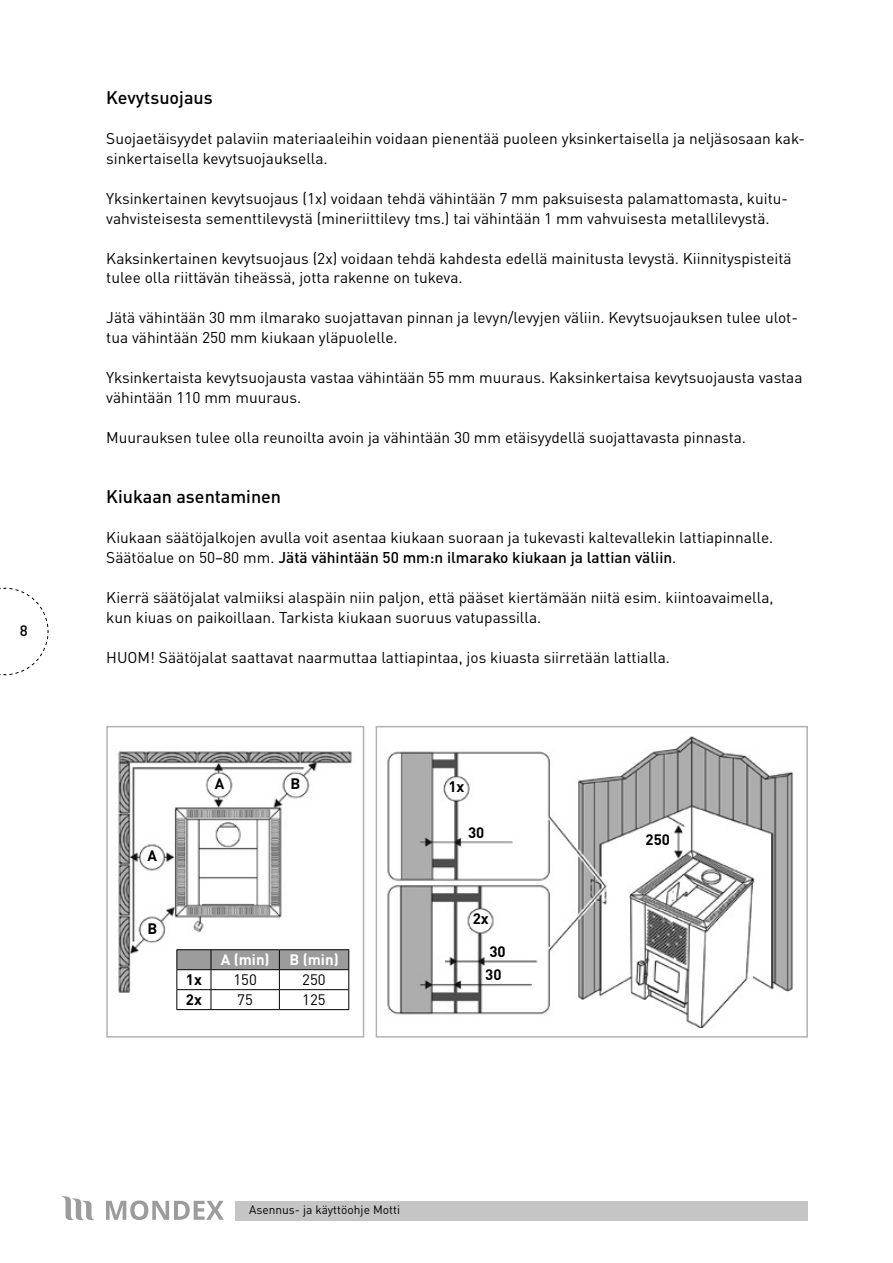
<style>
.page{position:relative;width:893px;height:1263px;background:#fff}
.page>*{position:absolute;margin:0;border:0;box-sizing:border-box;transform-origin:0 0}
.t1{font:500 18px "DIN Pro";color:#000}
.t2{font:15.45px/20px "DIN Pro";color:#000}
.t3{font:700 15px "DIN Pro";color:#000}
.t4{font:700 15px "DIN Pro";color:#fff}
.t5{font:15px "DIN Pro";color:#000}
.t6{font:500 15px "DIN Pro";color:#000}
.t7{font:12px "DIN Pro";color:#000}
.s1{font-weight:500}
</style>
<div class="page">
<svg style="left:0;top:587px;width:49px;height:88px"></svg>
<div style="left:236px;top:1201px;width:572px;height:19px;background:#c5c5c5"></div>
<svg style="left:62px;top:1196px;width:32px;height:24px"></svg>
<svg style="left:106px;top:1200px;width:118px;height:20px"></svg>
<div style="left:106px;top:726px;width:258px;height:311px;border:2px solid #b2b2b2"></div>
<img style="left:118px;top:751px;width:234px;height:244px">
<div style="left:376px;top:726px;width:432px;height:311px;border:2px solid #b2b2b2"></div>
<img style="left:387px;top:736px;width:406px;height:292px">
<hr style="left:176px;top:949px;width:35px;height:1px;background:#000">
<hr style="left:211px;top:949px;width:68px;height:1px;background:#000">
<hr style="left:279px;top:949px;width:70px;height:1px;background:#000">
<svg style="left:176px;top:950px;width:173px;height:59px"></svg>
<hr style="left:176px;top:1009px;width:35px;height:1px;background:#000">
<hr style="left:211px;top:1009px;width:68px;height:1px;background:#000">
<hr style="left:279px;top:1009px;width:70px;height:1px;background:#000">
<p class="t6" style="left:20px;top:618px;width:9px">8</p>
<p class="t1" style="left:106px;top:83px;width:108px">Kevytsuojaus</p>
<p class="t2" style="left:106px;top:127px;width:700px">Suojaetäisyydet palaviin materiaaleihin voidaan pienentää puoleen yksinkertaisella ja neljäsosaan kak&shy;sinkertaisella kevytsuojauksella.</p>
<p class="t2" style="left:106px;top:187px;width:683px">Yksinkertainen kevytsuojaus (1x) voidaan tehdä vähintään 7 mm paksuisesta palamattomasta, kuitu&shy;vahvisteisesta sementtilevystä (mineriittilevy tms.) tai vähintään 1 mm vahvuisesta metallilevystä.</p>
<p class="t2" style="left:106px;top:246px;width:687px">Kaksinkertainen kevytsuojaus (2x) voidaan tehdä kahdesta edellä mainitusta levystä. Kiinnityspisteitä tulee olla riittävän tiheässä, jotta rakenne on tukeva.</p>
<p class="t2" style="left:106px;top:306px;width:693px">Jätä vähintään 30 mm ilmarako suojattavan pinnan ja levyn/levyjen väliin. Kevytsuojauksen tulee ulot&shy;tua vähintään 250 mm kiukaan yläpuolelle.</p>
<p class="t2" style="left:106px;top:366px;width:698px">Yksinkertaista kevytsuojausta vastaa vähintään 55 mm muuraus. Kaksinkertaisa kevytsuojausta vastaa vähintään 110 mm muuraus.</p>
<p class="t2" style="left:106px;top:426px;width:641px">Muurauksen tulee olla reunoilta avoin ja vähintään 30 mm etäisyydellä suojattavasta pinnasta.</p>
<p class="t1" style="left:106px;top:482px;width:176px">Kiukaan asentaminen</p>
<p class="t2" style="left:106px;top:526px;width:669px">Kiukaan säätöjalkojen avulla voit asentaa kiukaan suoraan ja tukevasti kaltevallekin lattiapinnalle.<br>Säätöalue on 50–80 mm. <span class="s1">Jätä vähintään 50 mm:n ilmarako kiukaan ja lattian väliin</span>.</p>
<p class="t2" style="left:106px;top:586px;width:669px">Kierrä säätöjalat valmiiksi alaspäin niin paljon, että pääset kiertämään niitä esim. kiintoavaimella, kun kiuas on paikoillaan. Tarkista kiukaan suoruus vatupassilla.</p>
<p class="t2" style="left:106px;top:645px;width:565px">HUOM! Säätöjalat saattavat naarmuttaa lattiapintaa, jos kiuasta siirretään lattialla.</p>
<p class="t3" style="left:148px;top:843px;width:11px">A</p>
<p class="t3" style="left:147px;top:916px;width:11px">B</p>
<p class="t3" style="left:215px;top:771px;width:11px">A</p>
<p class="t3" style="left:291px;top:771px;width:11px">B</p>
<p class="t4" style="left:221px;top:947px;width:50px">A (min)</p>
<p class="t4" style="left:289px;top:947px;width:51px">B (min)</p>
<p class="t3" style="left:186px;top:967px;width:18px">1x</p>
<p class="t5" style="left:233px;top:968px;width:25px">150</p>
<p class="t5" style="left:302px;top:968px;width:25px">250</p>
<p class="t3" style="left:186px;top:987px;width:18px">2x</p>
<p class="t5" style="left:237px;top:988px;width:17px">75</p>
<p class="t5" style="left:302px;top:988px;width:25px">125</p>
<p class="t3" style="left:448px;top:774px;width:18px">1x</p>
<p class="t3" style="left:468px;top:820px;width:18px">30</p>
<p class="t3" style="left:473px;top:906px;width:18px">2x</p>
<p class="t3" style="left:489px;top:939px;width:18px">30</p>
<p class="t3" style="left:485px;top:962px;width:18px">30</p>
<p class="t3" style="left:646px;top:827px;width:26px">250</p>
<p class="t7" style="left:249px;top:1200px;width:153px">Asennus- ja käyttöohje Motti</p>
</div>
